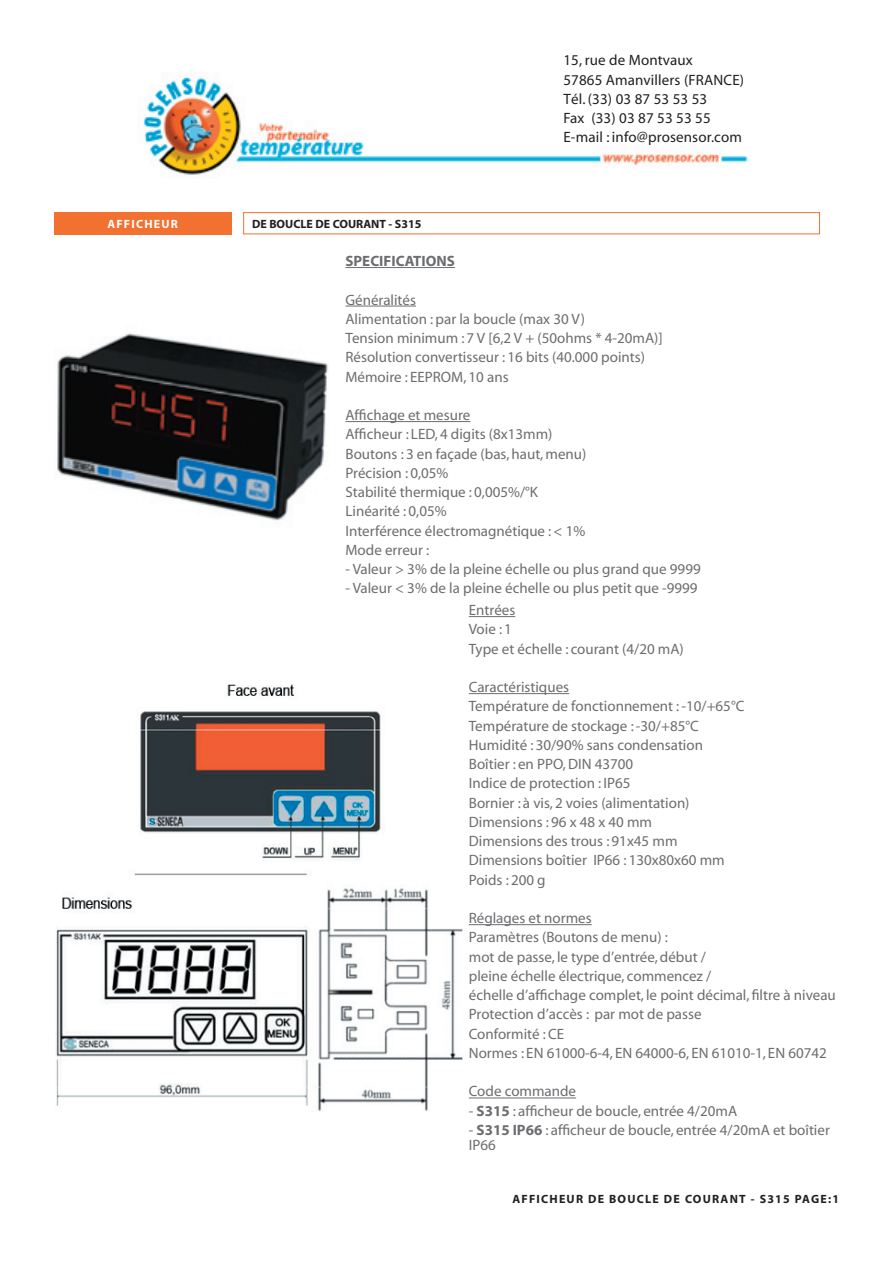
<style>
.page{position:relative;width:893px;height:1263px;background:#fff}
.page>*{position:absolute;margin:0;border:0;box-sizing:border-box;transform-origin:0 0}
.t1{font:15px/19.2px "Myriad";color:#6c6d70}
.t2{font:15px/19.2px "Myriad";letter-spacing:.01em;color:#231f20}
.t3{font:700 15px "Myriad";color:#6c6d70}
.t4{font:700 12px "Myriad";letter-spacing:.1em;color:#231f20}
.t5{font:700 12px "Myriad";color:#231f20}
.t6{font:700 12px "Myriad";letter-spacing:.1em;color:#fff}
.s1{font-weight:700}
</style>
<div class="page">
<img style="left:143px;top:74px;width:605px;height:101px">
<div style="left:54px;top:212px;width:177px;height:23px;background:#f37130"></div>
<div style="left:243px;top:212px;width:577px;height:22px;border:1px solid #f37130"></div>
<hr style="left:345px;top:267px;width:110px;height:1px;background:#6c6d70">
<hr style="left:345px;top:306px;width:71px;height:1px;background:#6c6d70">
<hr style="left:345px;top:421px;width:125px;height:1px;background:#6c6d70">
<img style="left:57px;top:333px;width:271px;height:188px">
<img style="left:55px;top:684px;width:429px;height:427px">
<hr style="left:469px;top:616px;width:46px;height:1px;background:#6c6d70">
<hr style="left:469px;top:693px;width:100px;height:1px;background:#6c6d70">
<hr style="left:469px;top:924px;width:123px;height:1px;background:#6c6d70">
<hr style="left:469px;top:1097px;width:107px;height:1px;background:#6c6d70">
<p class="t6" style="left:107px;top:218px;width:72px">AFFICHEUR</p>
<p class="t5" style="left:252px;top:218px;width:171px">DE BOUCLE DE COURANT - S315</p>
<p class="t2" style="left:563px;top:51px;width:182px">15, rue de Montvaux<br>57865 Amanvillers (FRANCE)<br>Tél. (33) 03 87 53 53 53<br>Fax (33) 03 87 53 53 55<br>E-mail : info@prosensor.com</p>
<p class="t3" style="left:345px;top:253px;width:111px">SPECIFICATIONS</p>
<p class="t1" style="left:345px;top:291px;width:319px">Généralités<br>Alimentation : par la boucle (max 30 V)<br>Tension minimum : 7 V [6,2 V + (50ohms * 4-20mA)] Résolution convertisseur : 16 bits (40.000 points)<br>Mémoire : EEPROM, 10 ans</p>
<p class="t1" style="left:345px;top:406px;width:242px">Affichage et mesure<br>Afficheur : LED, 4 digits (8x13mm)<br>Boutons : 3 en façade (bas, haut, menu)<br>Précision : 0,05%<br>Stabilité thermique : 0,005%/°K<br>Linéarité : 0,05%<br>Interférence électromagnétique : &lt; 1%<br>Mode erreur :</p>
<p class="t1" style="left:345px;top:560px;width:357px">- Valeur &gt; 3% de la pleine échelle ou plus grand que 9999</p>
<p class="t1" style="left:469px;top:578px;width:230px;line-height:21.8px;text-indent:-123px">- Valeur &lt; 3% de la pleine échelle ou plus petit que -9999<br>Entrées</p>
<p class="t1" style="left:469px;top:620px;width:217px">Voie : 1<br>Type et échelle : courant (4/20 mA)</p>
<p class="t1" style="left:469px;top:678px;width:277px">Caractéristiques<br>Température de fonctionnement : -10/+65°C<br>Température de stockage : -30/+85°C<br>Humidité : 30/90% sans condensation<br>Boîtier : en PPO, DIN 43700<br>Indice de protection : IP65<br>Bornier : à vis, 2 voies (alimentation)<br>Dimensions : 96 x 48 x 40 mm<br>Dimensions des trous : 91x45 mm<br>Dimensions boîtier IP66 : 130x80x60 mm<br>Poids : 200 g</p>
<p class="t1" style="left:469px;top:909px;width:369px">Réglages et normes<br>Paramètres (Boutons de menu) :<br>mot de passe, le type d’entrée, début /<br>pleine échelle électrique, commencez /<br>échelle d’affichage complet, le point décimal, filtre à niveau Protection d’accès : par mot de passe<br>Conformité : CE<br>Normes : EN 61000-6-4, EN 64000-6, EN 61010-1, EN 60742</p>
<p class="t1" style="left:469px;top:1082px;width:109px">Code commande</p>
<p class="t1" style="left:469px;top:1102px;width:270px">- <span class="s1">S315</span> : afficheur de boucle, entrée 4/20mA</p>
<p class="t1" style="left:469px;top:1123px;width:363px;line-height:15px">- <span class="s1">S315 IP66</span> : afficheur de boucle, entrée 4/20mA et boîtier<br>IP66</p>
<p class="t4" style="left:512px;top:1192px;width:328px">AFFICHEUR DE BOUCLE DE COURANT - S315 PAGE:1</p>
</div>
